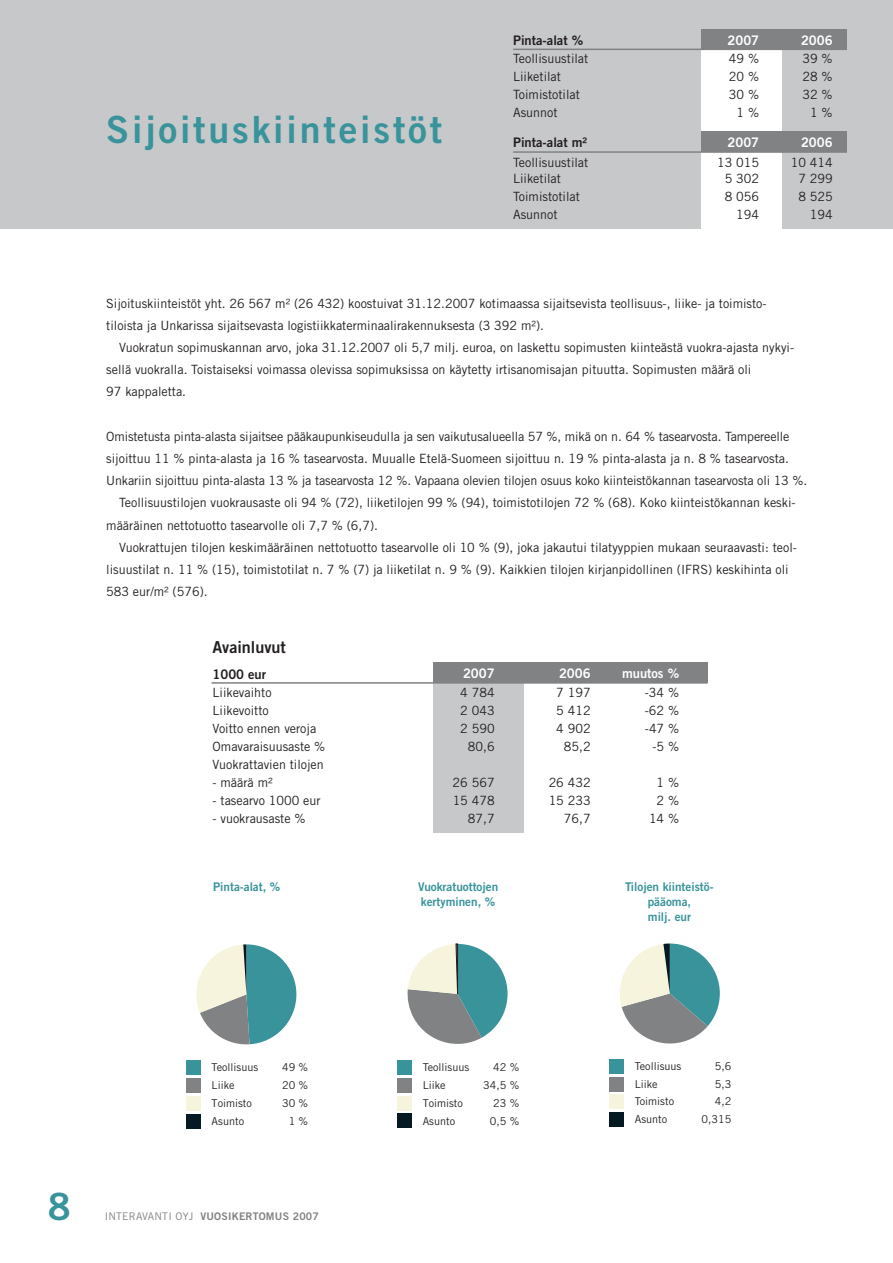
<style>
.page{position:relative;width:893px;height:1263px;background:#fff}
.page>*{position:absolute;margin:0;border:0;box-sizing:border-box;transform-origin:0 0}
.t1{font:37.5px "Trade Gothic Bold Two";letter-spacing:.075em;color:#38939b}
.t2{font:16.5px "Trade Gothic Bold Two";color:#231f20}
.t3{font:13.2px "Trade Gothic Bold Two";color:#fff}
.t4{font:13.2px "Trade Gothic Bold Two";color:#231f20}
.t5{font:12.75px/22.2px "Trade Gothic";color:#231f20}
.t6{font:12px/15px "Trade Gothic Bold Two";color:#38939b}
.t7{font:10.8px "Trade Gothic";color:#231f20}
.t8{font:10.5px "Trade Gothic Bold Two";letter-spacing:.02em;color:#808284}
.s1{font-family:"Trade Gothic"}
</style>
<div class="page">
<div style="left:0;top:0;width:893px;height:228px;background:#c6c8ca"></div>
<div style="left:433px;top:667px;width:91px;height:165px;background:#c6c8ca"></div>
<div style="left:433px;top:662px;width:274px;height:21px;background:#808284"></div>
<hr style="left:211px;top:682px;width:496px;height:2px;background:#808284">
<div style="left:397px;top:1060px;width:15px;height:15px;background:#38939b"></div>
<div style="left:397px;top:1078px;width:15px;height:15px;background:#808284"></div>
<div style="left:397px;top:1096px;width:15px;height:14px;background:#f6f4dc"></div>
<div style="left:397px;top:1114px;width:15px;height:14px;background:#051922"></div>
<svg style="left:407px;top:943px;width:101px;height:101px"></svg>
<div style="left:609px;top:1059px;width:15px;height:15px;background:#38939b"></div>
<div style="left:609px;top:1077px;width:15px;height:14px;background:#808284"></div>
<div style="left:609px;top:1095px;width:15px;height:14px;background:#f6f4dc"></div>
<div style="left:609px;top:1112px;width:15px;height:15px;background:#051922"></div>
<svg style="left:620px;top:944px;width:100px;height:100px"></svg>
<div style="left:186px;top:1060px;width:15px;height:15px;background:#38939b"></div>
<div style="left:186px;top:1078px;width:15px;height:15px;background:#808284"></div>
<div style="left:186px;top:1096px;width:15px;height:15px;background:#f6f4dc"></div>
<div style="left:186px;top:1114px;width:15px;height:15px;background:#051922"></div>
<svg style="left:196px;top:944px;width:100px;height:101px"></svg>
<div style="left:701px;top:30px;width:81px;height:204px;background:#fff"></div>
<div style="left:701px;top:29px;width:146px;height:20px;background:#808284"></div>
<hr style="left:513px;top:49px;width:334px;height:1px;background:#808284">
<div style="left:701px;top:132px;width:146px;height:20px;background:#808284"></div>
<hr style="left:513px;top:151px;width:334px;height:2px;background:#808284">
<h1 class="t1" style="left:106px;top:116px;width:338px">Sijoituskiinteistöt</h1>
<p class="t4" style="left:513px;top:36px;width:72px">Pinta-alat %</p>
<p class="t3" style="left:727px;top:36px;width:33px">2007</p>
<p class="t3" style="left:801px;top:36px;width:33px">2006</p>
<p class="t5" style="left:513px;top:49px;width:77px">Teollisuustilat</p>
<p class="t5" style="left:729px;top:49px;width:32px">49 %</p>
<p class="t5" style="left:802px;top:49px;width:32px">39 %</p>
<p class="t5" style="left:513px;top:67px;width:49px">Liiketilat</p>
<p class="t5" style="left:729px;top:67px;width:32px">20 %</p>
<p class="t5" style="left:802px;top:67px;width:32px">28 %</p>
<p class="t5" style="left:513px;top:85px;width:68px">Toimistotilat</p>
<p class="t5" style="left:729px;top:85px;width:32px">30 %</p>
<p class="t5" style="left:802px;top:85px;width:32px">32 %</p>
<p class="t5" style="left:513px;top:103px;width:46px">Asunnot</p>
<p class="t5" style="left:736px;top:103px;width:24px">1 %</p>
<p class="t5" style="left:810px;top:103px;width:24px">1 %</p>
<p class="t4" style="left:513px;top:138px;width:76px">Pinta-alat m²</p>
<p class="t3" style="left:727px;top:138px;width:33px">2007</p>
<p class="t3" style="left:801px;top:138px;width:33px">2006</p>
<p class="t5" style="left:513px;top:153px;width:77px">Teollisuustilat</p>
<p class="t5" style="left:717px;top:153px;width:43px">13 015</p>
<p class="t5" style="left:791px;top:153px;width:43px">10 414</p>
<p class="t5" style="left:513px;top:169px;width:49px">Liiketilat</p>
<p class="t5" style="left:725px;top:169px;width:36px">5 302</p>
<p class="t5" style="left:798px;top:169px;width:36px">7 299</p>
<p class="t5" style="left:513px;top:187px;width:68px">Toimistotilat</p>
<p class="t5" style="left:725px;top:187px;width:36px">8 056</p>
<p class="t5" style="left:798px;top:187px;width:36px">8 525</p>
<p class="t5" style="left:513px;top:205px;width:46px">Asunnot</p>
<p class="t5" style="left:736px;top:205px;width:24px">194</p>
<p class="t5" style="left:810px;top:205px;width:24px">194</p>
<p class="t5" style="left:106px;top:293px;width:662px">Sijoituskiinteistöt yht. 26 567 m² (26 432) koostuivat 31.12.2007 kotimaassa sijaitsevista teollisuus-, liike- ja toimisto&shy;tiloista ja Unkarissa sijaitsevasta logistiikkaterminaalirakennuksesta (3 392 m²).</p>
<p class="t5" style="left:106px;top:338px;width:689px;text-indent:13px">Vuokratun sopimuskannan arvo, joka 31.12.2007 oli 5,7 milj. euroa, on laskettu sopimusten kiinteästä vuokra-ajasta nykyi&shy;sellä vuokralla. Toistaiseksi voimassa olevissa sopimuksissa on käytetty irtisanomisajan pituutta. Sopimusten määrä oli<br>97 kappaletta.</p>
<p class="t5" style="left:106px;top:426px;width:684px">Omistetusta pinta-alasta sijaitsee pääkaupunkiseudulla ja sen vaikutusalueella 57 %, mikä on n. 64 % tasearvosta. Tampereelle</p>
<p class="t5" style="left:106px;top:449px;width:684px">sijoittuu 11 % pinta-alasta ja 16 % tasearvosta. Muualle Etelä-Suomeen sijoittuu n. 19 % pinta-alasta ja n. 8 % tasearvosta.</p>
<p class="t5" style="left:106px;top:471px;width:702px">Unkariin sijoittuu pinta-alasta 13 % ja tasearvosta 12 %. Vapaana olevien tilojen osuus koko kiinteistökannan tasearvosta oli 13 %.</p>
<p class="t5" style="left:119px;top:493px;width:678px">Teollisuustilojen vuokrausaste oli 94 % (72), liiketilojen 99 % (94), toimistotilojen 72 % (68). Koko kiinteistökannan keski-</p>
<p class="t5" style="left:106px;top:515px;width:273px">määräinen nettotuotto tasearvolle oli 7,7 % (6,7).</p>
<p class="t5" style="left:119px;top:537px;width:679px">Vuokrattujen tilojen keskimääräinen nettotuotto tasearvolle oli 10 % (9), joka jakautui tilatyyppien mukaan seuraavasti: teol-</p>
<p class="t5" style="left:106px;top:560px;width:684px">lisuustilat n. 11 % (15), toimistotilat n. 7 % (7) ja liiketilat n. 9 % (9). Kaikkien tilojen kirjanpidollinen (IFRS) keskihinta oli</p>
<p class="t5" style="left:106px;top:582px;width:103px">583 eur/m² (576).</p>
<p class="t2" style="left:213px;top:641px;width:75px">Avainluvut</p>
<p class="t4" style="left:213px;top:670px;width:55px">1000 eur</p>
<p class="t3" style="left:463px;top:668px;width:33px">2007</p>
<p class="t3" style="left:559px;top:668px;width:33px">2006</p>
<p class="t3" style="left:622px;top:668px;width:59px">muutos %</p>
<p class="t5" style="left:213px;top:683px;width:61px">Liikevaihto</p>
<p class="t5" style="left:460px;top:683px;width:36px">4 784</p>
<p class="t5" style="left:556px;top:683px;width:36px">7 197</p>
<p class="t5" style="left:645px;top:683px;width:36px">-34 %</p>
<p class="t5" style="left:213px;top:701px;width:58px">Liikevoitto</p>
<p class="t5" style="left:460px;top:701px;width:36px">2 043</p>
<p class="t5" style="left:556px;top:701px;width:36px">5 412</p>
<p class="t5" style="left:645px;top:701px;width:36px">-62 %</p>
<p class="t5" style="left:213px;top:719px;width:105px">Voitto ennen veroja</p>
<p class="t5" style="left:460px;top:719px;width:36px">2 590</p>
<p class="t5" style="left:556px;top:719px;width:36px">4 902</p>
<p class="t5" style="left:645px;top:719px;width:36px">-47 %</p>
<p class="t5" style="left:213px;top:737px;width:114px">Omavaraisuusaste %</p>
<p class="t5" style="left:468px;top:737px;width:28px">80,6</p>
<p class="t5" style="left:564px;top:737px;width:28px">85,2</p>
<p class="t5" style="left:652px;top:737px;width:28px">-5 %</p>
<p class="t5" style="left:213px;top:755px;width:113px">Vuokrattavien tilojen</p>
<p class="t5" style="left:213px;top:773px;width:62px">- määrä m²</p>
<p class="t5" style="left:453px;top:773px;width:43px">26 567</p>
<p class="t5" style="left:549px;top:773px;width:43px">26 432</p>
<p class="t5" style="left:657px;top:773px;width:24px">1 %</p>
<p class="t5" style="left:213px;top:791px;width:109px">- tasearvo 1000 eur</p>
<p class="t5" style="left:453px;top:791px;width:43px">15 478</p>
<p class="t5" style="left:549px;top:791px;width:43px">15 233</p>
<p class="t5" style="left:657px;top:791px;width:24px">2 %</p>
<p class="t5" style="left:213px;top:809px;width:94px">- vuokrausaste %</p>
<p class="t5" style="left:468px;top:809px;width:28px">87,7</p>
<p class="t5" style="left:564px;top:809px;width:28px">76,7</p>
<p class="t5" style="left:649px;top:809px;width:32px">14 %</p>
<p class="t6" style="left:213px;top:881px;width:69px">Pinta-alat, %</p>
<p class="t6" style="left:418px;top:881px;width:82px">Vuokratuottojen kertyminen, %</p>
<p class="t6" style="left:625px;top:881px;width:90px;text-align:center">Tilojen kiinteistö&shy;pääoma,<br>milj. eur</p>
<h1 class="t1" style="left:48px;top:1193px;width:24px">8</h1>
<p class="t7" style="left:212px;top:1063px;width:48px">Teollisuus</p>
<p class="t7" style="left:282px;top:1063px;width:28px">49 %</p>
<p class="t7" style="left:212px;top:1081px;width:24px">Liike</p>
<p class="t7" style="left:282px;top:1081px;width:28px">20 %</p>
<p class="t7" style="left:212px;top:1099px;width:42px">Toimisto</p>
<p class="t7" style="left:282px;top:1099px;width:28px">30 %</p>
<p class="t7" style="left:212px;top:1117px;width:34px">Asunto</p>
<p class="t7" style="left:289px;top:1117px;width:21px">1 %</p>
<p class="t8" style="left:105px;top:1212px;width:216px"><span class="s1">INTERAVANTI OYJ</span> VUOSIKERTOMUS 2007</p>
<p class="t7" style="left:423px;top:1063px;width:48px">Teollisuus</p>
<p class="t7" style="left:493px;top:1063px;width:28px">42 %</p>
<p class="t7" style="left:423px;top:1081px;width:24px">Liike</p>
<p class="t7" style="left:483px;top:1081px;width:38px">34,5 %</p>
<p class="t7" style="left:423px;top:1099px;width:42px">Toimisto</p>
<p class="t7" style="left:493px;top:1099px;width:28px">23 %</p>
<p class="t7" style="left:423px;top:1117px;width:34px">Asunto</p>
<p class="t7" style="left:490px;top:1117px;width:31px">0,5 %</p>
<p class="t7" style="left:635px;top:1062px;width:48px">Teollisuus</p>
<p class="t7" style="left:715px;top:1062px;width:18px">5,6</p>
<p class="t7" style="left:635px;top:1080px;width:24px">Liike</p>
<p class="t7" style="left:715px;top:1080px;width:18px">5,3</p>
<p class="t7" style="left:635px;top:1098px;width:41px">Toimisto</p>
<p class="t7" style="left:715px;top:1098px;width:18px">4,2</p>
<p class="t7" style="left:635px;top:1116px;width:34px">Asunto</p>
<p class="t7" style="left:702px;top:1116px;width:31px">0,315</p>
</div>
